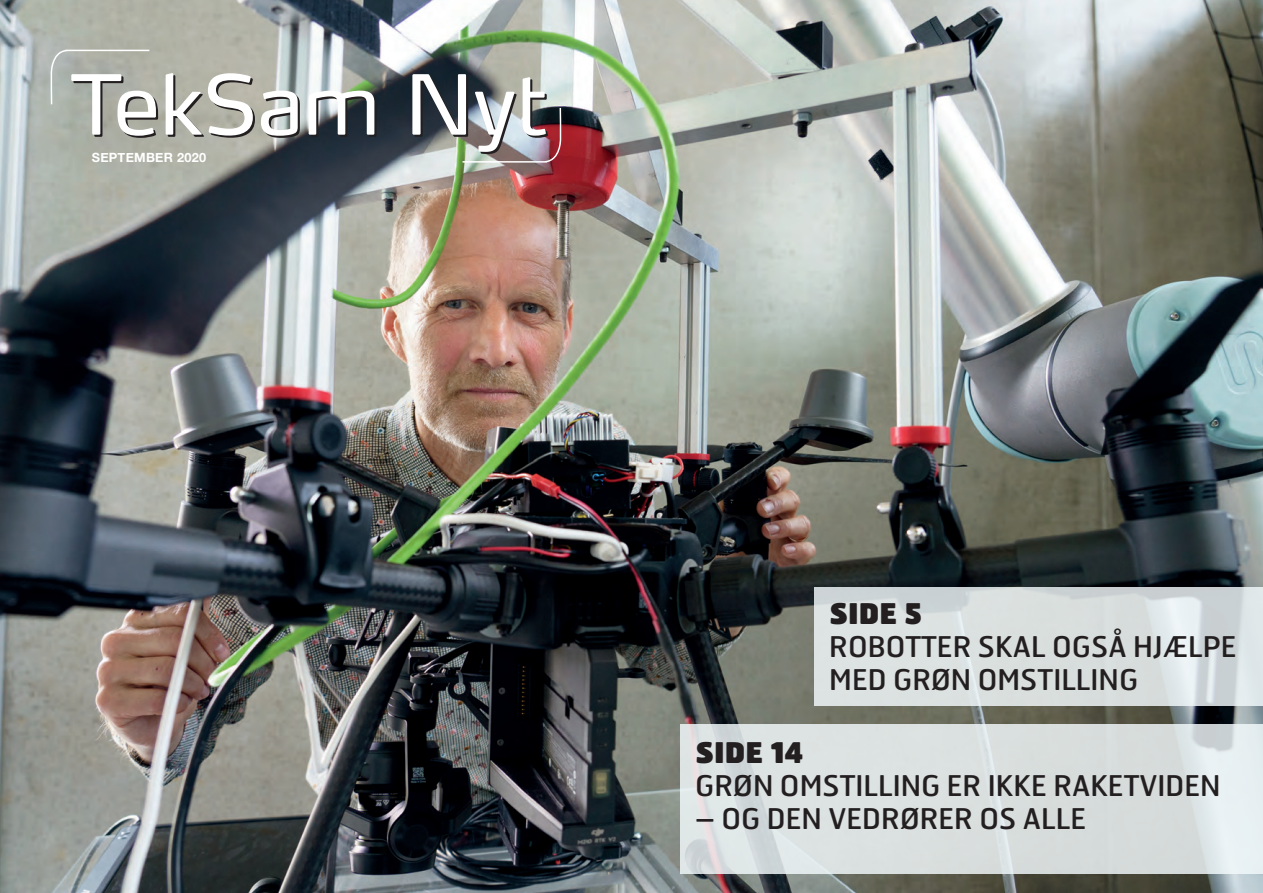
<style>
.page{position:relative;width:1263px;height:893px;background:#fff}
.page>*{position:absolute;margin:0;border:0;box-sizing:border-box;transform-origin:0 0}
.t1{font:81.9px "Max";color:#fff}
.t2{font:28.5px/33px "Hermes";color:#231f20}
.t3{font:900 28.5px "Hermes";color:#231f20}
.t4{font:700 12.75px "Helvetica Neue";letter-spacing:.02em;color:#fff}
</style>
<div class="page">
<img style="left:0;top:0;width:1263px;height:892px">
<svg style="left:680px;top:724px;width:583px;height:149px;background:#dae0e0"></svg>
<svg style="left:814px;top:588px;width:449px;height:118px;background:#d8dfdf"></svg>
<svg style="left:50px;top:49px;width:512px;height:114px;background:#828482"></svg>
<h1 class="t1" style="left:71px;top:53px;width:478px">TekSam Nyt</h1>
<p class="t4" style="left:92px;top:147px;width:116px">SEPTEMBER 2020</p>
<p class="t3" style="left:829px;top:595px;width:94px">SIDE 5</p>
<p class="t2" style="left:829px;top:629px;width:409px">ROBOTTER SKAL OGSÅ HJÆLPE<br>MED GRØN OMSTILLING</p>
<p class="t3" style="left:695px;top:733px;width:110px">SIDE 14</p>
<p class="t2" style="left:695px;top:768px;width:527px">GRØN OMSTILLING ER IKKE RAKETVIDEN</p>
<p class="t2" style="left:695px;top:801px;width:392px">– OG DEN VEDRØRER OS ALLE</p>
</div>
